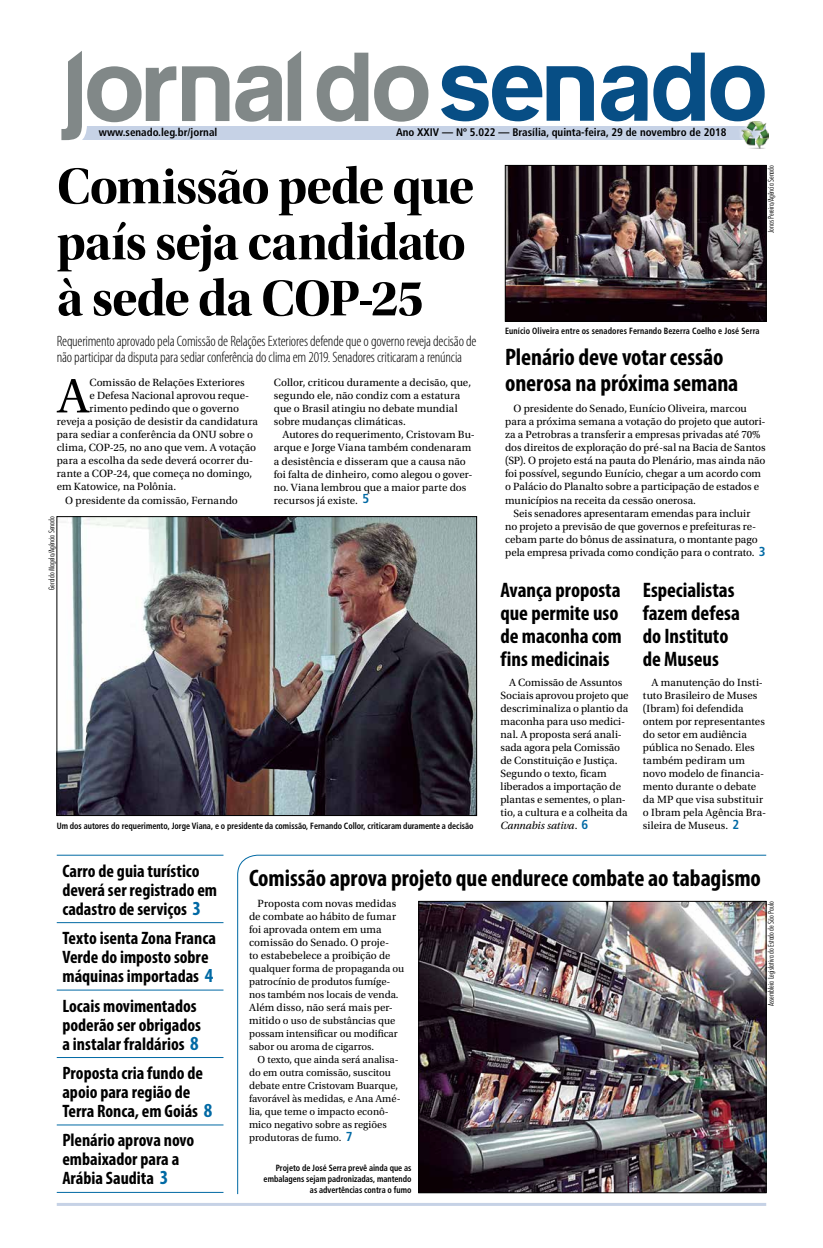
<style>
.page{position:relative;width:823px;height:1248px;background:#fff}
.page>*{position:absolute;margin:0;border:0;box-sizing:border-box;transform-origin:0 0}
.t1{font:52.2px/56px "Utopia Std Bold Disp";letter-spacing:-.02em;color:#000}
.t2{font:50.8px "Utopia Std";color:#000}
.t3{font:700 condensed 24px/26px "Myriad Pro";letter-spacing:-.005em;color:#000}
.t4{font:700 condensed 21px/23px "Myriad Pro";color:#000}
.t5{font:700 condensed 18px/19px "Myriad Pro";color:#000}
.t6{font:300 condensed 15px/16px "Myriad Pro";letter-spacing:-.015em;color:#000}
.t7{font:11px/13px "Utopia Std";color:#000}
.t8{font:700 condensed 11px "Frutiger";color:#000}
.t9{font:10.6px/13px "Utopia Std";color:#000}
.t10{font:700 condensed 9px/11px "Frutiger";color:#000;text-align:right;scale:.9 1}
.t11{font:300 condensed 8px "Futura BT";color:#000}
.s1{font-family:"Frutiger";font-weight:700;font-stretch:condensed;font-size:13px;color:#0069a4}
.s2{font-style:italic}
.s3{font-size:20px;color:#0069a4}
.s4{font-size:10.6px}
.s5{font-size:11px}
</style>
<div class="page">
<hr style="left:57px;top:1202px;width:708px;height:3px;background:#c6d2e6">
<svg style="left:237px;top:854px;width:529px;height:340px"></svg>
<div style="left:76px;top:126px;width:689px;height:13px;background:#c6d2e6"></div>
<svg style="left:182px;top:66px;width:47px;height:55px"></svg>
<svg style="left:316px;top:53px;width:52px;height:69px"></svg>
<svg style="left:374px;top:66px;width:54px;height:56px"></svg>
<svg style="left:235px;top:51px;width:66px;height:71px"></svg>
<svg style="left:653px;top:53px;width:51px;height:68px"></svg>
<svg style="left:710px;top:66px;width:54px;height:55px"></svg>
<svg style="left:441px;top:66px;width:152px;height:55px"></svg>
<svg style="left:601px;top:66px;width:46px;height:55px"></svg>
<svg style="left:61px;top:51px;width:115px;height:90px"></svg>
<div style="left:736px;top:118px;width:33px;height:33px;background:#fff;opacity:.75"></div>
<img style="left:740px;top:121px;width:28px;height:27px">
<img style="left:59px;top:518px;width:415px;height:295px">
<div style="left:57px;top:516px;width:419px;height:299px;border:1px solid #000"></div>
<img style="left:420px;top:903px;width:343px;height:287px">
<div style="left:418px;top:901px;width:347px;height:291px;border:1px solid #000"></div>
<img style="left:507px;top:167px;width:256px;height:152px">
<div style="left:505px;top:165px;width:260px;height:156px;border:1px solid #000"></div>
<hr style="left:57px;top:854px;width:166px;height:1px;background:#0069a4">
<hr style="left:57px;top:922px;width:166px;height:1px;background:#0069a4">
<hr style="left:57px;top:989px;width:166px;height:1px;background:#0069a4">
<hr style="left:57px;top:1056px;width:166px;height:1px;background:#0069a4">
<hr style="left:57px;top:1124px;width:166px;height:1px;background:#0069a4">
<hr style="left:57px;top:1191px;width:166px;height:1px;background:#0069a4">
<p class="t8" style="left:99px;top:126px;width:120px">www.senado.leg.br/jornal</p>
<p class="t8" style="left:396px;top:126px;width:332px">Ano XXIV — Nº 5.022 — Brasília, quinta-feira, 29 de novembro de 2018</p>
<h1 class="t1" style="left:57px;top:159px;width:418px">Comissão pede que país seja candidato à sede da COP-25</h1>
<h3 class="t6" style="left:57px;top:332px;width:421px">Requerimento aprovado pela Comissão de Relações Exteriores defende que o governo reveja decisão de não participar da disputa para sediar conferência do clima em 2019. Senadores criticaram a renúncia</h3>
<h2 class="t2" style="left:57px;top:368px;width:34px">A</h2>
<p class="t7" style="left:89px;top:376px;width:157px">Comissão de Relações Exteriores</p>
<p class="t7" style="left:274px;top:376px;width:199px">Collor, criticou duramente a decisão, que, segundo ele, não condiz com a estatura que o Brasil atingiu no debate mundial sobre mudanças climáticas.</p>
<p class="t7" style="left:274px;top:428px;width:202px;text-indent:9px">Autores do requerimento, Cristovam Bu&shy;arque e Jorge Viana também condenaram a desistência e disseram que a causa não foi falta de dinheiro, como alegou o gover&shy;no. Viana lembrou que a maior parte dos recursos já existe. <span class="s1">5</span></p>
<p class="t7" style="left:89px;top:389px;width:161px">e Defesa Nacional aprovou reque-</p>
<p class="t7" style="left:89px;top:402px;width:151px">rimento pedindo que o governo</p>
<p class="t7" style="left:57px;top:415px;width:203px">reveja a posição de desistir da candidatura</p>
<p class="t7" style="left:57px;top:428px;width:198px">para sediar a conferência da ONU sobre o</p>
<p class="t7" style="left:57px;top:441px;width:201px">clima, COP-25, no ano que vem. A votação</p>
<p class="t7" style="left:57px;top:454px;width:198px">para a escolha da sede deverá ocorrer du-</p>
<p class="t7" style="left:57px;top:467px;width:197px">rante a COP-24, que começa no domingo,</p>
<p class="t7" style="left:57px;top:480px;width:121px">em Katowice, na Polônia.</p>
<p class="t7" style="left:65px;top:493px;width:174px">O presidente da comissão, Fernando</p>
<p class="t11" style="left:47px;top:589px;width:75px;rotate:-90deg">Geraldo Magela/Agência Senado</p>
<p class="t10" style="left:57px;top:820px;width:464px">Um dos autores do requerimento, Jorge Viana, e o presidente da comissão, Fernando Collor, criticaram duramente a decisão</p>
<p class="t11" style="left:765px;top:233px;width:69px;rotate:-90deg">Jonas Pereira/Agência Senado</p>
<p class="t10" style="left:505px;top:326px;width:284px">Eunício Oliveira entre os senadores Fernando Bezerra Coelho e José Serra</p>
<h3 class="t3" style="left:505px;top:344px;width:235px">Plenário deve votar cessão onerosa na próxima semana</h3>
<p class="t7" style="left:505px;top:402px;width:262px;text-indent:9px">O presidente do Senado, Eunício Oliveira, marcou para a próxima semana a votação do projeto que autori&shy;za a Petrobras a transferir a empresas privadas até 70% dos direitos de exploração do pré-sal na Bacia de Santos (SP). O projeto está na pauta do Plenário, mas ainda não foi possível, segundo Eunício, chegar a um acordo com o Palácio do Planalto sobre a participação de estados e municípios na receita da cessão onerosa.</p>
<p class="t7" style="left:505px;top:506px;width:262px;text-indent:9px">Seis senadores apresentaram emendas para incluir<br>no projeto a previsão de que governos e prefeituras re&shy;cebam parte do bônus de assinatura, o montante pago pela empresa privada como condição para o contrato. <span class="s1">3</span></p>
<h3 class="t4" style="left:500px;top:578px;width:123px">Avança proposta que permite uso de maconha com fins medicinais</h3>
<h3 class="t4" style="left:642px;top:578px;width:99px">Especialistas fazem defesa do Instituto de Museus</h3>
<p class="t7" style="left:500px;top:675px;width:129px;text-indent:9px">A Comissão de Assuntos<br>Sociais aprovou projeto que descriminaliza o plantio da maconha para uso medici&shy;nal. A proposta será anali&shy;sada agora pela Comissão de Constituição e Justiça.<br>Segundo o texto, ficam liberados a importação de plantas e sementes, o plan&shy;tio, a cultura e a colheita da<br><span class="s2">Cannabis sativa</span>. <span class="s1">6</span></p>
<p class="t7" style="left:642px;top:675px;width:125px;text-indent:9px">A manutenção do Insti&shy;tuto Brasileiro de Muses (Ibram) foi defendida ontem por representantes do setor em audiência pública no Senado. Eles também pediram um novo modelo de financia&shy;mento durante o debate da MP que visa substituir o Ibram pela Agência Bra&shy;sileira de Museus. <span class="s1">2</span></p>
<h3 class="t5" style="left:62px;top:860px;width:156px">Carro de guia turístico deverá ser registrado em cadastro de serviços <span class="s3">3</span></h3>
<h3 class="t5" style="left:62px;top:928px;width:155px">Texto isenta Zona Franca<br>Verde do imposto sobre máquinas importadas <span class="s3">4</span></h3>
<h3 class="t5" style="left:62px;top:995px;width:140px">Locais movimentados poderão ser obrigados a instalar fraldários <span class="s3">8</span></h3>
<h3 class="t5" style="left:62px;top:1062px;width:151px">Proposta cria fundo de apoio para região de<br>Terra Ronca, em Goiás <span class="s3">8</span></h3>
<h3 class="t5" style="left:62px;top:1130px;width:133px">Plenário aprova novo embaixador para a<br>Arábia Saudita <span class="s3">3</span></h3>
<h3 class="t3" style="left:249px;top:864px;width:513px">Comissão aprova projeto que endurece combate ao tabagismo</h3>
<p class="t7" style="left:249px;top:896px;width:149px;text-indent:9px">Proposta com novas medidas de combate ao hábito de fumar foi aprovada ontem em uma comissão do Senado. O proje&shy;to estabebelece a proibição <span class="s4">de</span></p>
<p class="t9" style="left:249px;top:961px;width:157px">qualquer forma de propaganda ou patrocínio de produtos fumíge&shy;nos também nos locais de venda.</p>
<p class="t7" style="left:249px;top:1000px;width:145px">Além disso, não será mais per-</p>
<p class="t9" style="left:249px;top:1013px;width:150px"><span class="s5">mitido</span> o uso de substâncias que possam intensificar ou modificar sabor ou aroma de cigarros.</p>
<p class="t9" style="left:249px;top:1052px;width:153px;text-indent:9px">O texto, que ainda será analisa&shy;do em outra comissão, suscitou debate entre Cristovam Buarque, favorável às medidas, e Ana Amé&shy;lia, que teme o impacto econô&shy;mico negativo sobre as regiões produtoras de fumo. <span class="s1">7</span></p>
<p class="t10" style="left:263px;top:1162px;width:166px">Projeto de José Serra prevê ainda que as embalagens sejam padronizadas, mantendo as advertências contra o fumo</p>
<p class="t11" style="left:765px;top:1005px;width:106px;rotate:-90deg">Assembleia Legislativa do Estado de São Paulo</p>
</div>
